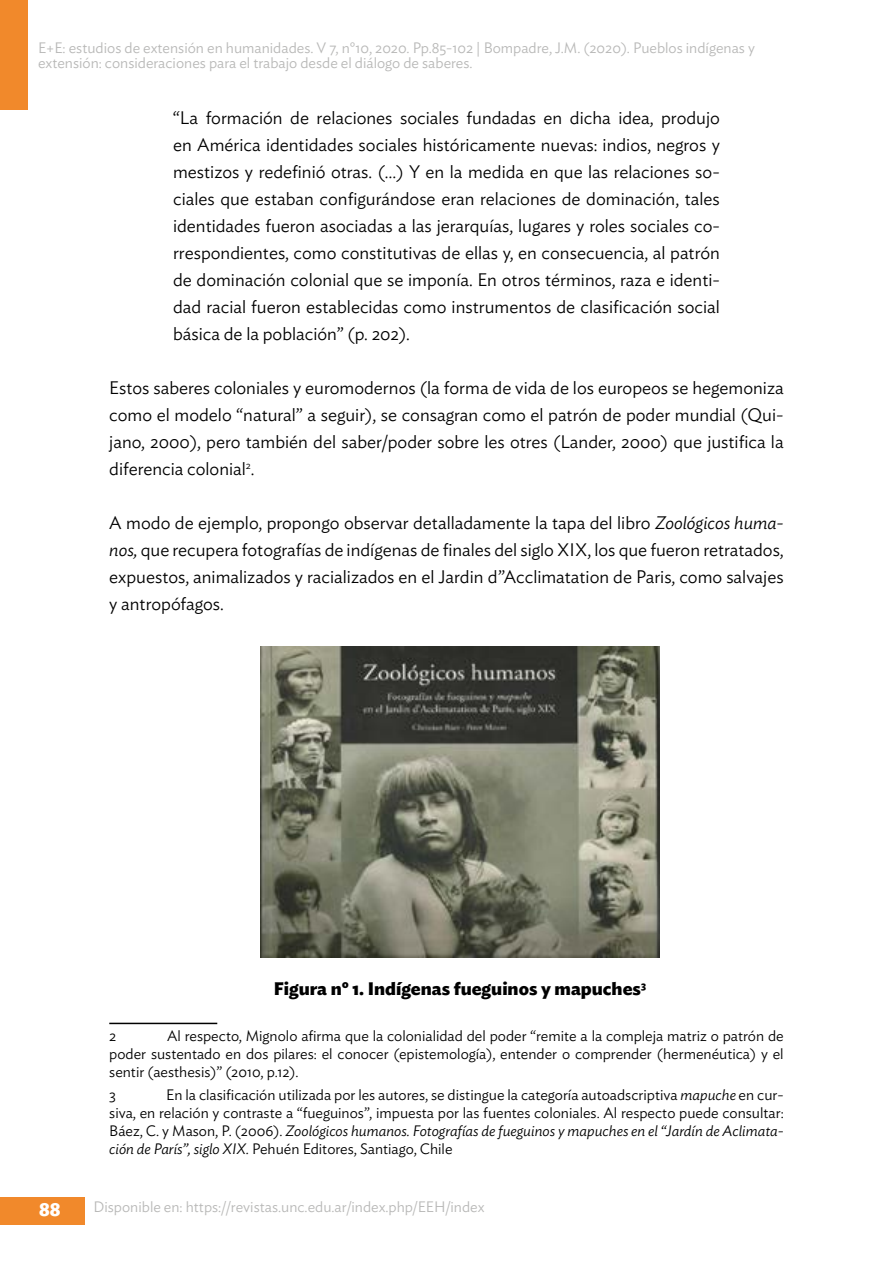
<style>
.page{position:relative;width:893px;height:1263px;background:#fff}
.page>*{position:absolute;margin:0;border:0;box-sizing:border-box;transform-origin:0 0}
.t1{font:700 19.5px "Ideal Sans";color:#fff}
.t2{font:300 18px/27px "Ideal Sans";color:#000;text-align:justify}
.t3{font:700 18px "Ideal Sans";color:#000}
.t4{font:300 15px/18px "Ideal Sans";color:#000;text-align:justify}
.t5{font:300 15px/15px "Ideal Sans";color:#b8b8b7}
.s1{font-style:italic}
</style>
<div class="page">
<div style="left:0;top:1197px;width:84px;height:28px;background:#f1892b"></div>
<div style="left:0;top:0;width:28px;height:110px;background:#f1892b"></div>
<img style="left:261px;top:646px;width:398px;height:311px">
<hr style="left:109px;top:1023px;width:108px;height:1px;background:#000">
<p class="t5" style="left:38px;top:39px;width:718px">E+E: estudios de extensión en humanidades. V 7, n°10, 2020. Pp.85-102 | Bompadre, J.M. (2020). Pueblos indígenas y extensión: consideraciones para el trabajo desde el diálogo de saberes.</p>
<p class="t2" style="left:173px;top:102px;width:548px">“La formación de relaciones sociales fundadas en dicha idea, produjo en América identidades sociales históricamente nuevas: indios, negros y mestizos y redefinió otras. (…) Y en la medida en que las relaciones so&shy;ciales que estaban configurándose eran relaciones de dominación, tales identidades fueron asociadas a las jerarquías, lugares y roles sociales co&shy;rrespondientes, como constitutivas de ellas y, en consecuencia, al patrón de dominación colonial que se imponía. En otros términos, raza e identi&shy;dad racial fueron establecidas como instrumentos de clasificación social básica de la población” (p. 202).</p>
<p class="t2" style="left:109px;top:372px;width:676px">Estos saberes coloniales y euromodernos (la forma de vida de los europeos se hegemoniza como el modelo “natural” a seguir), se consagran como el patrón de poder mundial (Qui&shy;jano, 2000), pero también del saber/poder sobre les otres (Lander, 2000) que justifica la diferencia colonial<sup>2</sup>.</p>
<p class="t2" style="left:109px;top:507px;width:676px">A modo de ejemplo, propongo observar detalladamente la tapa del libro <span class="s1">Zoológicos huma&shy;nos,</span> que recupera fotografías de indígenas de finales del siglo XIX, los que fueron retratados, expuestos, animalizados y racializados en el Jardin d”Acclimatation de Paris, como salvajes y antropófagos.</p>
<p class="t3" style="left:274px;top:974px;width:374px">Figura nº 1. Indígenas fueguinos y mapuches<sup>3</sup></p>
<p class="t4" style="left:109px;top:1026px;width:676px;text-indent:58px">Al respecto, Mignolo afirma que la colonialidad del poder “remite a la compleja matriz o patrón de poder sustentado en dos pilares: el conocer (epistemología), entender o comprender (hermenéutica) y el sentir (aesthesis)” (2010, p.12).</p>
<p class="t4" style="left:109px;top:1084px;width:8px">3</p>
<p class="t4" style="left:109px;top:1026px;width:9px">2</p>
<p class="t4" style="left:109px;top:1084px;width:676px;text-indent:57px">En la clasificación utilizada por les autores, se distingue la categoría autoadscriptiva <span class="s1">mapuche</span> en cur&shy;siva, en relación y contraste a “fueguinos”, impuesta por las fuentes coloniales. Al respecto puede consultar:<br>Báez, C. y Mason, P. (2006). <span class="s1">Zoológicos humanos. Fotografías de fueguinos y mapuches en el “Jardín de Aclimata&shy;ción de París”, siglo XIX.</span> Pehuén Editores, Santiago, Chile</p>
<p class="t1" style="left:39px;top:1193px;width:23px">88</p>
<p class="t5" style="left:94px;top:1198px;width:392px">Disponible en: https://revistas.unc.edu.ar/index.php/EEH/index</p>
</div>
